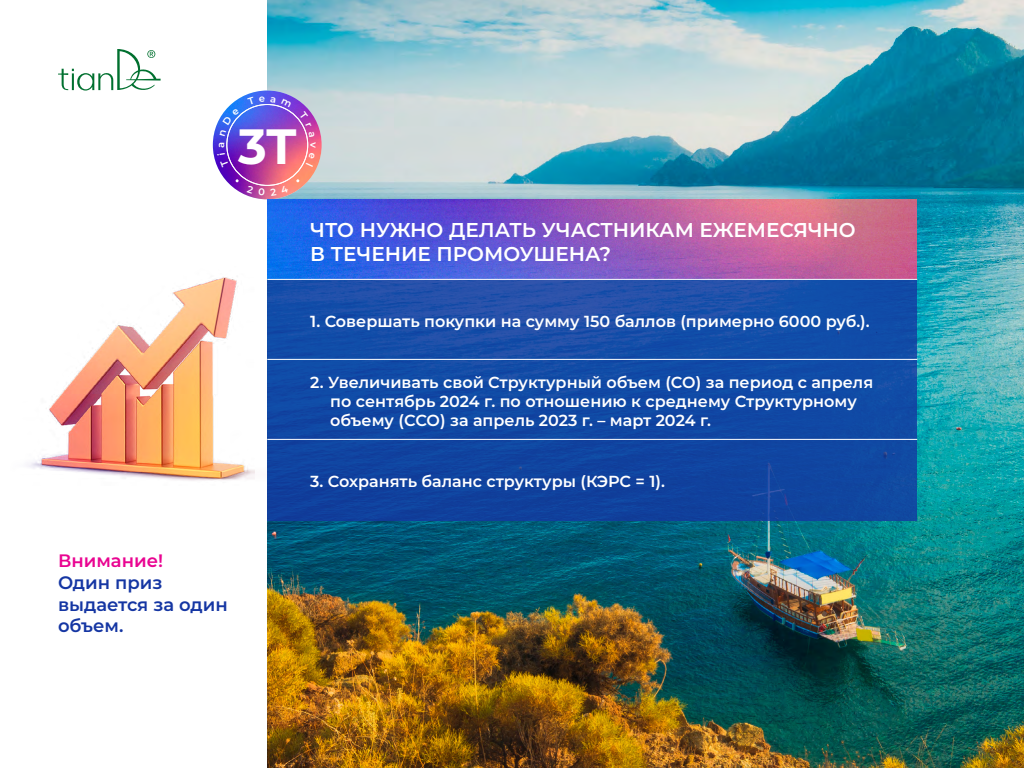
<style>
.page{position:relative;width:1024px;height:768px;background:#fff}
.page>*{position:absolute;margin:0;border:0;box-sizing:border-box;transform-origin:0 0}
.t1{font:700 49.5px "Montserrat";color:#fff}
.t2{font:600 20px/24px "Montserrat";color:#fff}
.t3{font:600 18px/21.6px "Montserrat";color:#1536a3}
.t4{font:600 18px "Montserrat";color:#e90491}
.t5{font:600 16px/19.2px "Montserrat";color:#fff}
</style>
<div class="page">
<img style="left:267px;top:0;width:757px;height:768px">
<svg style="left:58px;top:49px;width:103px;height:42px"></svg>
<img style="left:213px;top:91px;width:109px;height:108px;border-radius:54px">
<svg style="left:267px;top:280px;width:650px;height:241px;background:#1348a4"></svg>
<img style="left:267px;top:199px;width:650px;height:80px">
<hr style="left:267px;top:279px;width:650px;height:1px;background:#fff">
<hr style="left:267px;top:359px;width:650px;height:1px;background:#fff">
<hr style="left:267px;top:439px;width:650px;height:1px;background:#fff">
<img style="left:28px;top:277px;width:227px;height:204px">
<svg style="left:217px;top:143px;width:12px;height:24px"></svg>
<svg style="left:220px;top:108px;width:20px;height:29px"></svg>
<svg style="left:248px;top:97px;width:43px;height:11px"></svg>
<svg style="left:299px;top:111px;width:17px;height:56px"></svg>
<svg style="left:247px;top:185px;width:42px;height:11px"></svg>
<h1 class="t1" style="left:238px;top:110px;width:60px">3T</h1>
<p class="t2" style="left:310px;top:217px;width:547px">ЧТО НУЖНО ДЕЛАТЬ УЧАСТНИКАМ ЕЖЕМЕСЯЧНО<br>В ТЕЧЕНИЕ ПРОМОУШЕНА?</p>
<p class="t5" style="left:310px;top:311px;width:561px">1. Совершать покупки на сумму 150 баллов (примерно 6000 руб.).</p>
<p class="t5" style="left:330px;top:372px;width:545px;text-indent:-20px">2. Увеличивать свой Структурный объем (СО) за период с апреля по сентябрь 2024 г. по отношению к среднему Структурному объему (ССО) за апрель 2023 г. – март 2024 г.</p>
<p class="t5" style="left:310px;top:471px;width:356px">3. Сохранять баланс структуры (КЭРС = 1).</p>
<p class="t4" style="left:58px;top:548px;width:107px">Внимание!</p>
<p class="t3" style="left:58px;top:571px;width:171px">Один приз выдается за один объем.</p>
</div>
